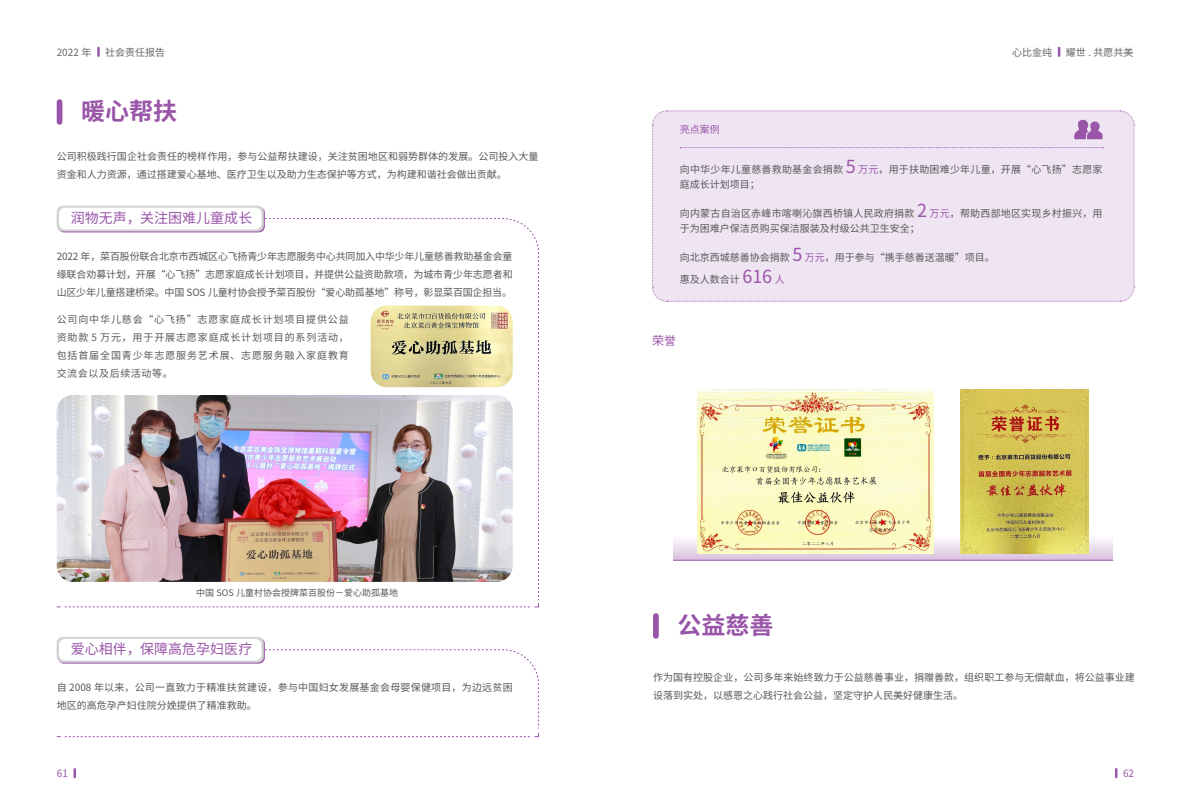
<style>
.page{position:relative;width:1191px;height:808px;background:#fff}
.page>*{position:absolute;margin:0;border:0;box-sizing:border-box;transform-origin:0 0}
.t1{font:700 24px "Source Han Sans CN";color:#9955a8}
.t2{font:14px "Source Han Sans CN";color:#9955a8}
.t3{font:12px "Source Han Sans CN";color:#9955a8}
.t4{font:10px/18px "Source Han Sans CN";letter-spacing:.005em;color:#595757}
.t5{font:10px/18px "Source Han Sans CN";letter-spacing:.025em;color:#595757}
.t6{font:10px "Source Han Sans CN";color:#676666}
.t7{font:10px "Source Han Sans CN";color:#9955a8}
.t8{font:9px "Source Han Sans CN";color:#595757}
.s1{font-size:18px;color:#9955a8}
.s2{color:#9955a8}
.s3{color:#fefefe}
</style>
<div class="page">
<svg style="left:97px;top:47px;width:3px;height:10px"></svg>
<svg style="left:1057px;top:47px;width:3px;height:10px"></svg>
<svg style="left:1115px;top:768px;width:2px;height:10px"></svg>
<svg style="left:73px;top:768px;width:3px;height:10px"></svg>
<div style="left:57px;top:99px;width:5px;height:26px;background:#9955a8;border-radius:3px"></div>
<div style="left:653px;top:613px;width:6px;height:26px;background:#9955a8;border-radius:3px"></div>
<svg style="left:57px;top:218px;width:482px;height:390px"></svg>
<svg style="left:57px;top:649px;width:482px;height:89px"></svg>
<svg style="left:58px;top:207px;width:207px;height:25px"></svg>
<svg style="left:58px;top:638px;width:207px;height:26px"></svg>
<div style="left:57px;top:206px;width:207px;height:25px;background:#dedfde;border-radius:6px"></div>
<div style="left:57px;top:637px;width:207px;height:26px;background:linear-gradient(to bottom,#e1e2e1,#dfdfdf);border-radius:6px"></div>
<div style="left:59px;top:208px;width:202px;height:21px;background:#fff;border-radius:6px"></div>
<div style="left:59px;top:639px;width:202px;height:21px;background:#fff;border-radius:6px"></div>
<img style="left:57px;top:395px;width:456px;height:187px">
<img style="left:371px;top:306px;width:142px;height:81px">
<div style="left:652px;top:110px;width:482px;height:192px;background:#efe5f2"></div>
<hr style="left:673px;top:560px;width:440px;height:1px;background:#9955a8">
<div style="left:673px;top:528px;width:440px;height:32px;background:linear-gradient(to bottom,#fff,#dcc5e1)"></div>
<img style="left:697px;top:389px;width:236px;height:164px">
<img style="left:960px;top:389px;width:128px;height:164px">
<p class="t6" style="left:57px;top:46px;width:36px">2022 年</p>
<p class="t6" style="left:105px;top:46px;width:62px">社会责任报告</p>
<p class="t6" style="left:1012px;top:46px;width:42px">心比金纯</p>
<p class="t6" style="left:1065px;top:46px;width:69px">耀世 . 共愿共美</p>
<h1 class="t1" style="left:81px;top:98px;width:97px">暖心帮扶</h1>
<p class="t4" style="left:57px;top:148px;width:483px">公司积极践行国企社会责任的榜样作用，参与公益帮扶建设，关注贫困地区和弱势群体的发展。公司投入大量资金和人力资源，通过搭建爱心基地、医疗卫生以及助力生态保护等方式，为构建和谐社会做出贡献。</p>
<h2 class="t2" style="left:71px;top:210px;width:183px">润物无声，关注困难儿童成长</h2>
<p class="t4" style="left:57px;top:247px;width:457px;text-align:justify">2022 年，菜百股份联合北京市西城区心飞扬青少年志愿服务中心共同加入中华少年儿童慈善救助基金会童缘联合劝募计划，开展“心飞扬”志愿家庭成长计划项目，并提供公益资助款项，为城市青少年志愿者和山区少年儿童搭建桥梁。中国 SOS 儿童村协会授予菜百股份“爱心助孤基地”称号，彰显菜百国企担当。</p>
<p class="t4" style="left:57px;top:311px;width:294px;text-align:justify">公司向中华儿慈会“心飞扬”志愿家庭成长计划项目提供公益资助款 5 万元，用于开展志愿家庭成长计划项目的系列活动，包括首届全国青少年志愿服务艺术展、志愿服务融入家庭教育交流会以及后续活动等。</p>
<p class="t8" style="left:196px;top:588px;width:203px">中国 SOS 儿童村协会授牌菜百股份－爱心助孤基地</p>
<h2 class="t2" style="left:71px;top:641px;width:183px">爱心相伴，保障高危孕妇医疗</h2>
<p class="t5" style="left:57px;top:678px;width:457px">自 2008 年以来，公司一直致力于精准扶贫建设，参与中国妇女发展基金会母婴保健项目，为边远贫困地区的高危孕产妇住院分娩提供了精准救助。</p>
<p class="t7" style="left:680px;top:124px;width:41px">亮点案例</p>
<p class="t4" style="left:680px;top:162px;width:424px;line-height:15px">向中华少年儿童慈善救助基金会捐款 <span class="s1">5</span> <span class="s2">万元</span>，用于扶助困难少年儿童，开展“心飞扬”志愿家庭成长计划项目；</p>
<p class="t4" style="left:680px;top:206px;width:424px;line-height:15px">向内蒙古自治区赤峰市喀喇沁旗西桥镇人民政府捐款 <span class="s1">2</span> <span class="s2">万元</span>，帮助西部地区实现乡村振兴，用于为困难户保洁员购买保洁服装及村级公共卫生安全；</p>
<p class="t4" style="left:680px;top:249px;width:316px">向北京西城慈善协会捐款 <span class="s1">5</span> <span class="s2">万元</span>，用于参与“携手慈善送温暖”项目。</p>
<p class="t4" style="left:680px;top:271px;width:106px">惠及人数合计 <span class="s1">616</span> <span class="s2">人</span></p>
<p class="t3" style="left:652px;top:334px;width:25px">荣誉</p>
<h1 class="t1" style="left:677px;top:612px;width:97px">公益慈善</h1>
<p class="t4" style="left:653px;top:669px;width:483px">作为国有控股企业，公司多年来始终致力于公益慈善事业，捐赠善款，组织职工参与无偿献血，将公益事业建设落到实处，以感恩之心践行社会公益，坚定守护人民美好健康生活。</p>
<p class="t7" style="left:57px;top:767px;width:13px"><span class="s3">0</span>6 1</p>
<p class="t7" style="left:1123px;top:767px;width:13px"><span class="s3">0</span>62</p>
</div>
